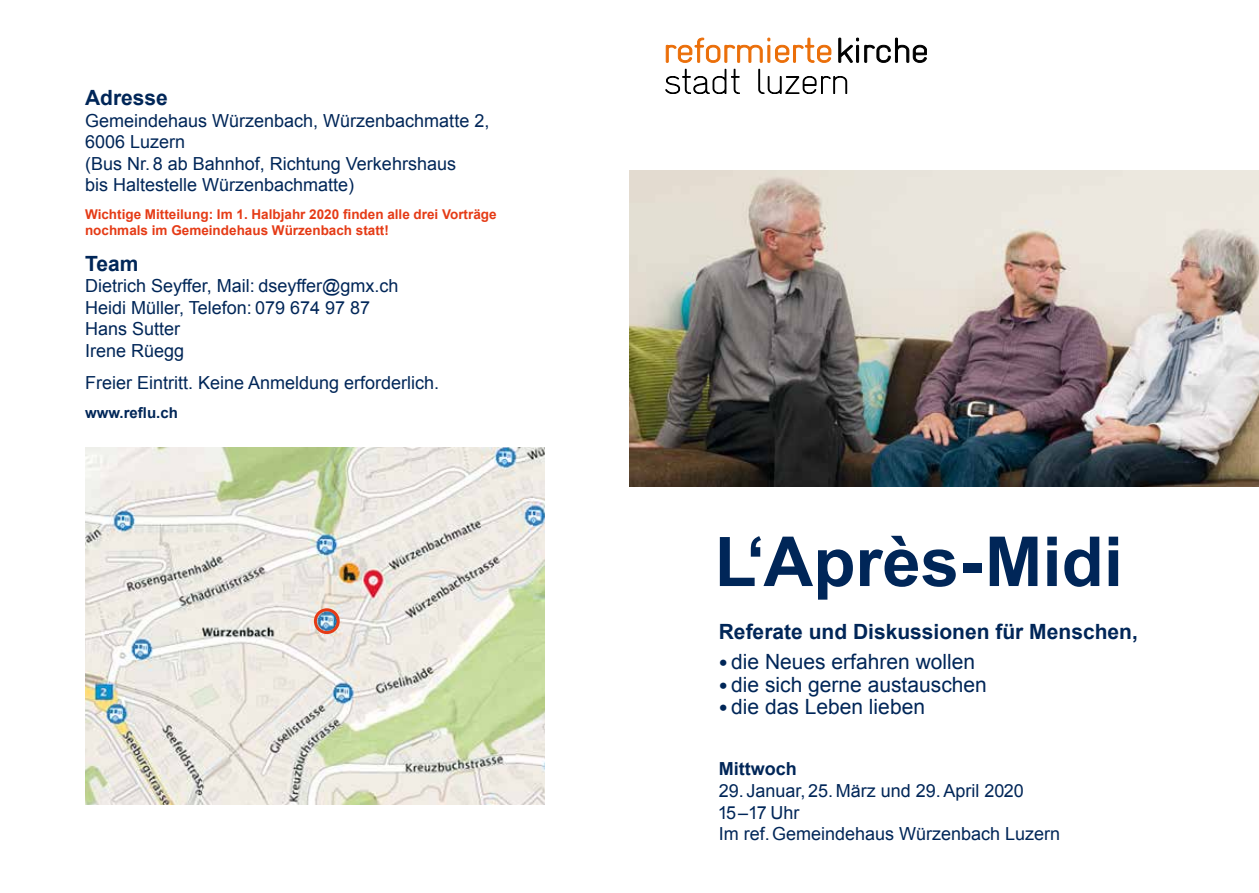
<style>
.page{position:relative;width:1259px;height:893px;background:#fff}
.page>*{position:absolute;margin:0;border:0;box-sizing:border-box;transform-origin:0 0}
.t1{font:700 69px "Arial";color:#002658}
.t2{font:21px "Arial";color:#002658}
.t3{font:700 21px "Arial";color:#002658}
.t4{font:18px/21.6px "Arial";color:#002658}
.t5{font:700 18px "Arial";color:#002658}
.t6{font:700 15px "Arial";color:#002658}
.t7{font:700 13.5px/16.2px "Arial";color:#e53b16}
.s1{font-family:"Frutiger";font-weight:700;font-size:18px}
</style>
<div class="page">
<img style="left:630px;top:170px;width:629px;height:316px">
<svg style="left:666px;top:38px;width:165px;height:25px"></svg>
<svg style="left:838px;top:38px;width:20px;height:25px"></svg>
<svg style="left:864px;top:38px;width:62px;height:25px"></svg>
<svg style="left:665px;top:69px;width:75px;height:25px"></svg>
<svg style="left:758px;top:69px;width:89px;height:25px"></svg>
<img style="left:85px;top:447px;width:459px;height:358px">
<div style="left:314px;top:608px;width:26px;height:26px;border:3px solid #e53b16;border-radius:50%"></div>
<p class="t3" style="left:85px;top:84px;width:84px">Adresse</p>
<p class="t4" style="left:85px;top:110px;width:406px">Gemeindehaus Würzenbach, Würzenbachmatte 2, 6006 Luzern<br>(Bus Nr. 8 ab Bahnhof, Richtung Verkehrshaus<br>bis Haltestelle Würzenbachmatte)</p>
<p class="t7" style="left:85px;top:207px;width:413px">Wichtige Mitteilung: Im 1. Halbjahr 2020 finden alle drei Vorträge nochmals im Gemeindehaus Würzenbach statt!</p>
<p class="t3" style="left:85px;top:249px;width:55px">Team</p>
<p class="t4" style="left:85px;top:275px;width:315px">Dietrich Seyffer, Mail: dseyffer@gmx.ch<br>Heidi Müller, Telefon: 079 674 97 87<br>Hans Sutter<br>Irene Rüegg</p>
<p class="t4" style="left:85px;top:372px;width:356px">Freier Eintritt. Keine Anmeldung erforderlich.</p>
<p class="t6" style="left:85px;top:402px;width:94px">www.reflu.ch</p>
<h1 class="t1" style="left:714px;top:516px;width:410px">L‘Après-Midi</h1>
<p class="t3" style="left:719px;top:618px;width:420px">Referate und Diskussionen für Menschen,</p>
<p class="t2" style="left:719px;top:648px;width:258px"><span class="s1">•</span> die Neues erfahren wollen</p>
<p class="t2" style="left:719px;top:671px;width:269px"><span class="s1">•</span> die sich gerne austauschen</p>
<p class="t2" style="left:719px;top:693px;width:208px"><span class="s1">•</span> die das Leben lieben</p>
<p class="t5" style="left:719px;top:757px;width:79px">Mittwoch</p>
<p class="t4" style="left:717px;top:780px;width:344px">29. Januar, 25. März und 29. April 2020<br>15–17 Uhr<br>Im ref.Gemeindehaus Würzenbach Luzern</p>
</div>
